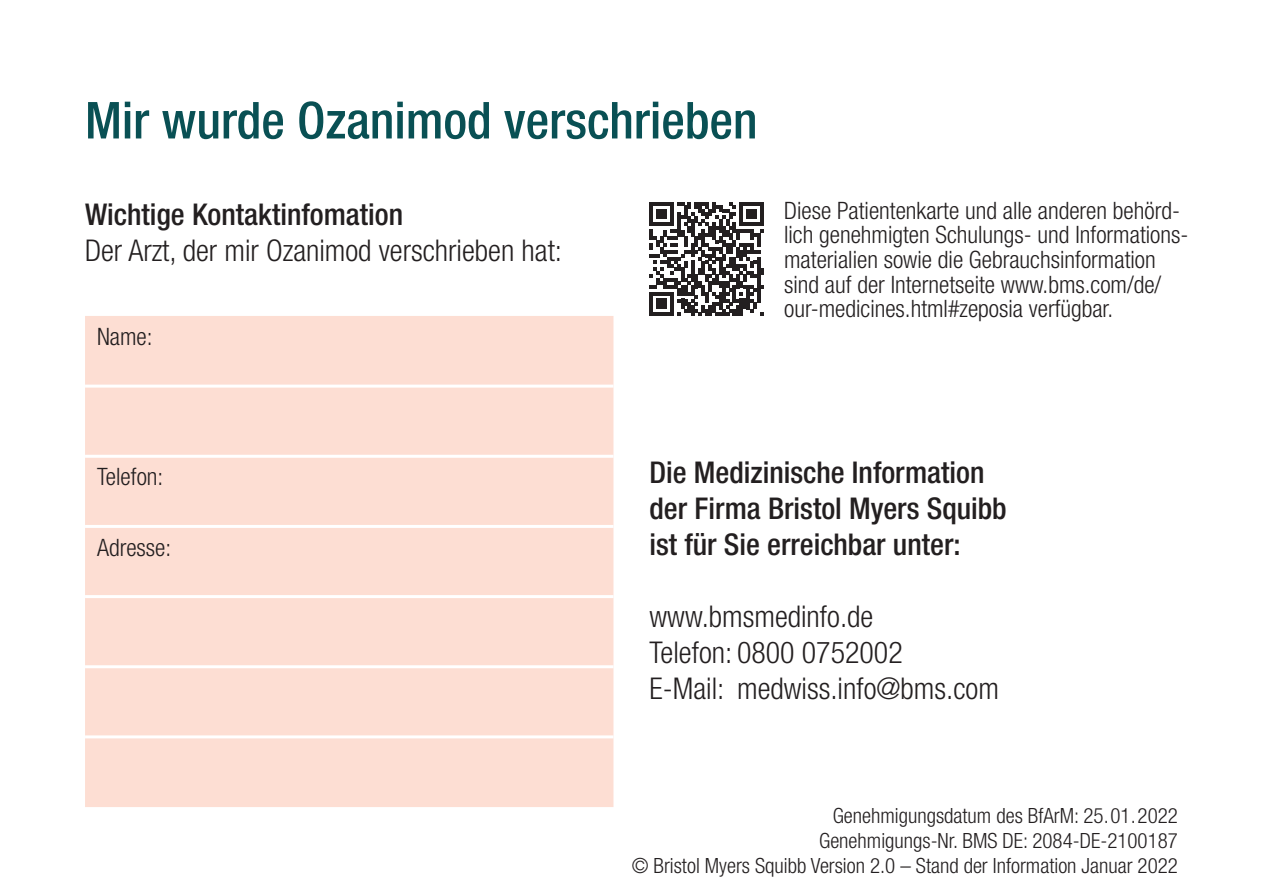
<style>
.page{position:relative;width:1263px;height:893px;background:#fff}
.page>*{position:absolute;margin:0;border:0;box-sizing:border-box;transform-origin:0 0}
.t1{font:500 condensed 51px "Helvetica Neue LT Pro";color:#095054}
.t2{font:500 condensed 30px/36px "Helvetica Neue LT Pro";color:#231f20}
.t3{font:300 condensed 30px/36px "Helvetica Neue LT Pro";color:#231f20}
.t4{font:300 condensed 24px/24.6px "Helvetica Neue LT Pro";color:#231f20}
.t5{font:300 condensed 21px/25.2px "Helvetica Neue LT Pro";color:#231f20;text-align:right}
</style>
<div class="page">
<div style="left:85px;top:316px;width:528px;height:491px;background:#fdded3"></div>
<hr style="left:85px;top:385px;width:528px;height:3px;background:#fff">
<hr style="left:85px;top:455px;width:528px;height:3px;background:#fff">
<hr style="left:85px;top:525px;width:528px;height:3px;background:#fff">
<hr style="left:85px;top:595px;width:528px;height:3px;background:#fff">
<hr style="left:85px;top:665px;width:528px;height:3px;background:#fff">
<hr style="left:85px;top:735px;width:528px;height:3px;background:#fff">
<svg style="left:650px;top:202px;width:114px;height:114px"></svg>
<h1 class="t1" style="left:85px;top:90px;width:674px">Mir wurde Ozanimod verschrieben</h1>
<p class="t2" style="left:85px;top:196px;width:320px">Wichtige Kontaktinfomation</p>
<p class="t3" style="left:85px;top:232px;width:479px">Der Arzt, der mir Ozanimod verschrieben hat:</p>
<p class="t4" style="left:97px;top:324px;width:57px">Name:</p>
<p class="t4" style="left:784px;top:198px;width:406px">Diese Patientenkarte und alle anderen behörd&shy;lich genehmigten Schulungs- und Informations&shy;materialien sowie die Gebrauchsinformation sind auf der Internetseite www.bms.com/de/ our-medicines.html#zeposia verfügbar.</p>
<p class="t4" style="left:97px;top:464px;width:68px">Telefon:</p>
<p class="t4" style="left:97px;top:535px;width:76px">Adresse:</p>
<p class="t2" style="left:649px;top:454px;width:359px">Die Medizinische Information der Firma Bristol Myers Squibb ist für Sie erreichbar unter:</p>
<p class="t3" style="left:649px;top:598px;width:351px">www.bmsmedinfo.de<br>Telefon: 0800 0752002<br>E-Mail: medwiss.info@bms.com</p>
<p class="t5" style="left:632px;top:803px;width:548px">Genehmigungsdatum des BfArM: 25.01.2022<br>Genehmigungs-Nr. BMS DE: 2084-DE-2100187<br>© Bristol Myers Squibb Version 2.0 – Stand der Information Januar 2022</p>
</div>
